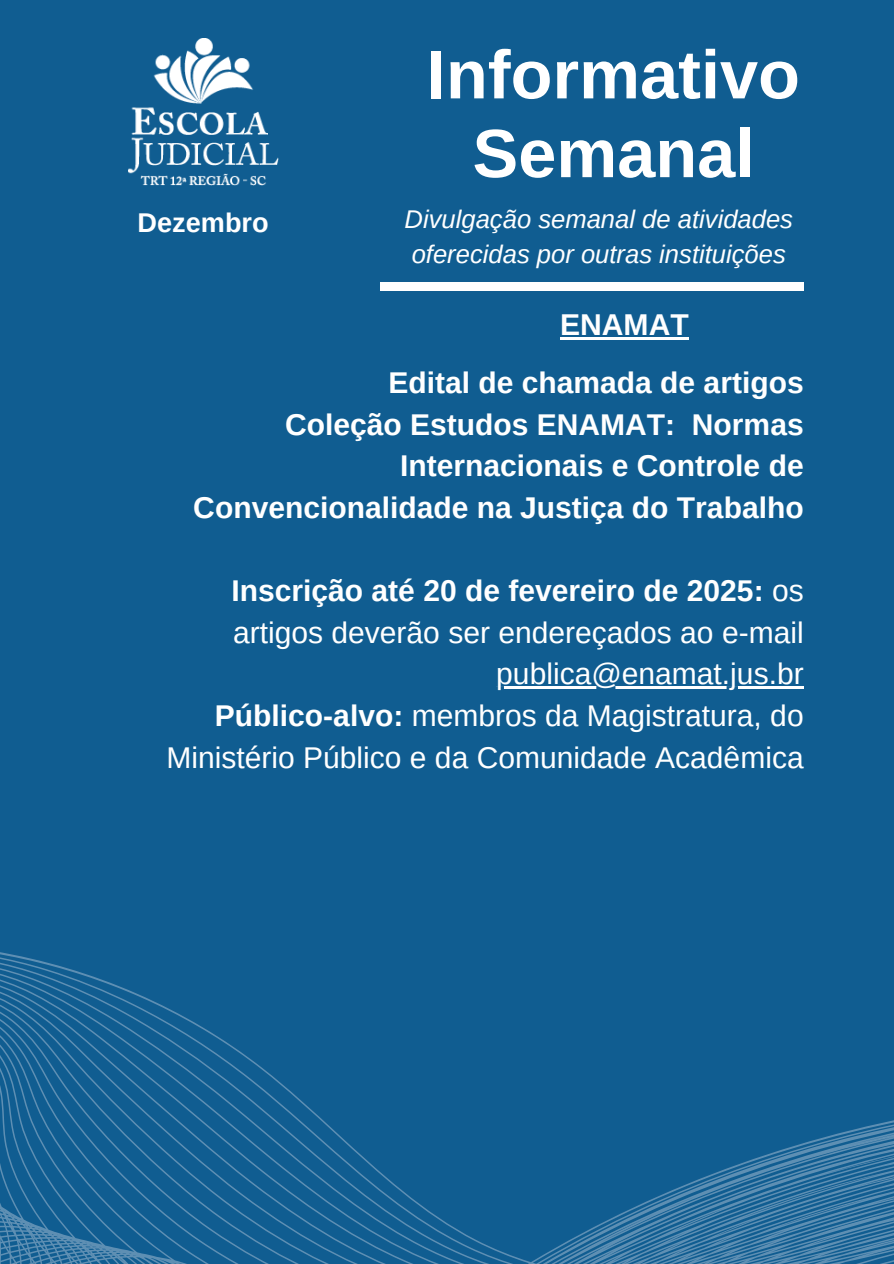
<style>
.page{position:relative;width:894px;height:1264px;background:#fff}
.page>*{position:absolute;margin:0;border:0;box-sizing:border-box;transform-origin:0 0}
.t1{font:700 68.4px/78.8px "Arimo";color:#fff;text-align:center}
.t2{font:700 30.15px "Arimo";color:#fff}
.t3{font:30px/41.7px "Arimo";color:#fff}
.t4{font:700 30px/41.7px "Arimo";color:#fff;text-align:right}
.t5{font:700 27.15px "Arimo";color:#fff}
.t6{font:italic 25.65px/34.8px "Arimo";color:#fff}
.s1{font-weight:700}
</style>
<div class="page">
<div style="left:0;top:0;width:893px;height:1263px;background:#105d91"></div>
<div style="left:380px;top:282px;width:423px;height:9px;background:#fff"></div>
<img style="left:128px;top:39px;width:150px;height:147px">
<svg style="left:0;top:686px;width:893px;height:577px"></svg>
<hr style="left:560px;top:337px;width:128px;height:2px;background:#fff">
<h2 class="t5" style="left:138px;top:208px;width:132px">Dezembro</h2>
<p class="t1" style="left:427px;top:35px;width:374px">Informativo<br>Semanal</p>
<p class="t6" style="left:404px;top:201px;width:390px">Divulgação semanal de atividades oferecidas por outras instituições</p>
<h3 class="t2" style="left:560px;top:307px;width:130px">ENAMAT</h3>
<p class="t4" style="left:193px;top:361px;width:611px">Edital de chamada de artigos<br>Coleção Estudos ENAMAT: Normas Internacionais e Controle de Convencionalidade na Justiça do Trabalho</p>
<h3 class="t3" style="left:231px;top:570px;width:573px"><span class="s1">Inscrição até 20 de fevereiro de 2025:</span> os artigos deverão ser endereçados ao e-mail</h3>
<h1 class="t3" style="left:166px;top:653px;width:638px;text-align:right">publica@enamat.jus.br<br><span class="s1">Público-alvo:</span> membros da Magistratura, do<br>Ministério Público e da Comunidade Acadêmica</h1>
</div>
